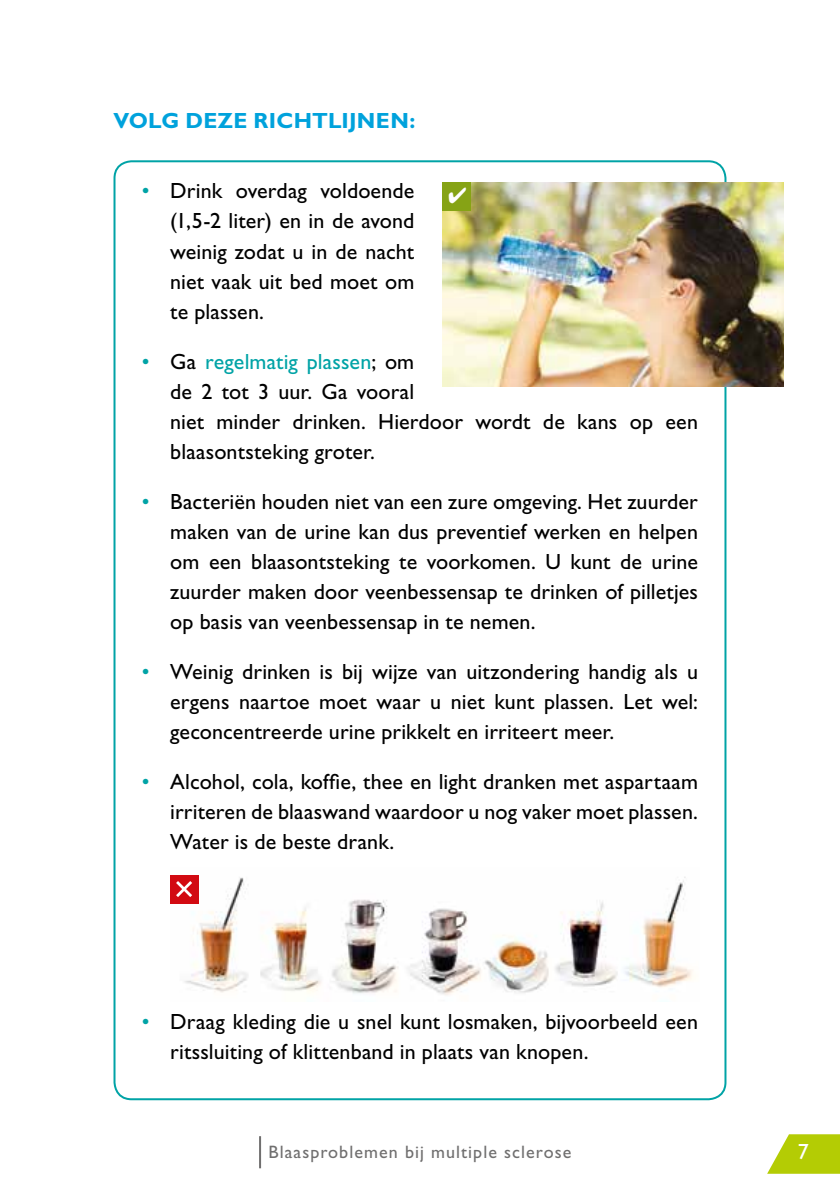
<style>
.page{position:relative;width:840px;height:1191px;background:#fff}
.page>*{position:absolute;margin:0;border:0;box-sizing:border-box;transform-origin:0 0}
.t1{font:22px/30px "Gill Sans Std";letter-spacing:.005em;color:#000;text-align:justify}
.t2{font:700 22px "Gill Sans Std";letter-spacing:.01em;color:#00a2dc}
.t3{font:22px "Gill Sans Std";color:#fff}
.t4{font:18px "Gill Sans Std";letter-spacing:.06em;color:#706f6f}
.s1{color:#00a3a6}
</style>
<div class="page">
<svg style="left:767px;top:1134px;width:72px;height:39px"></svg>
<hr style="left:259px;top:1136px;width:2px;height:32px;background:#706f6f">
<img style="left:170px;top:875px;width:523px;height:120px">
<img style="left:442px;top:182px;width:340px;height:204px">
<div style="left:170px;top:875px;width:28px;height:28px;background:#d20a11"></div>
<svg style="left:176px;top:881px;width:16px;height:16px"></svg>
<div style="left:442px;top:182px;width:29px;height:29px;background:#86a315"></div>
<p class="t2" style="left:113px;top:108px;width:303px">VOLG DEZE RICHTLIJNEN:</p>
<p class="t1" style="left:170px;top:176px;width:245px;text-indent:-28px"><span class="s1">•</span> Drink overdag voldoende (1,5-2 liter) en in de avond weinig zodat u in de nacht niet vaak uit bed moet om te plassen.</p>
<p class="t1" style="left:170px;top:346px;width:529px;text-align:left;text-indent:-28px"><span class="s1">•</span> Ga <span class="s1">regelmatig plassen</span>; om<br>de 2 tot 3 uur. Ga vooral<br>niet minder drinken. Hierdoor wordt de kans op een blaasontsteking groter.</p>
<p class="t1" style="left:170px;top:486px;width:529px;text-indent:-28px"><span class="s1">•</span> Bacteriën houden niet van een zure omgeving. Het zuurder maken van de urine kan dus preventief werken en helpen om een blaasontsteking te voorkomen. U kunt de urine zuurder maken door veenbessensap te drinken of pilletjes op basis van veenbessensap in te nemen.</p>
<p class="t1" style="left:170px;top:656px;width:529px;text-indent:-28px"><span class="s1">•</span> Weinig drinken is bij wijze van uitzondering handig als u ergens naartoe moet waar u niet kunt plassen. Let wel: geconcentreerde urine prikkelt en irriteert meer.</p>
<p class="t1" style="left:170px;top:766px;width:529px;text-indent:-28px"><span class="s1">•</span> Alcohol, cola, koffie, thee en light dranken met aspartaam irriteren de blaaswand waardoor u nog vaker moet plassen.<br>Water is de beste drank.</p>
<p class="t1" style="left:170px;top:1006px;width:529px;text-indent:-28px"><span class="s1">•</span> Draag kleding die u snel kunt losmaken, bijvoorbeeld een ritssluiting of klittenband in plaats van knopen.</p>
<p class="t4" style="left:268px;top:1141px;width:304px">Blaasproblemen bij multiple sclerose</p>
<p class="t3" style="left:797px;top:1138px;width:12px">7</p>
</div>
